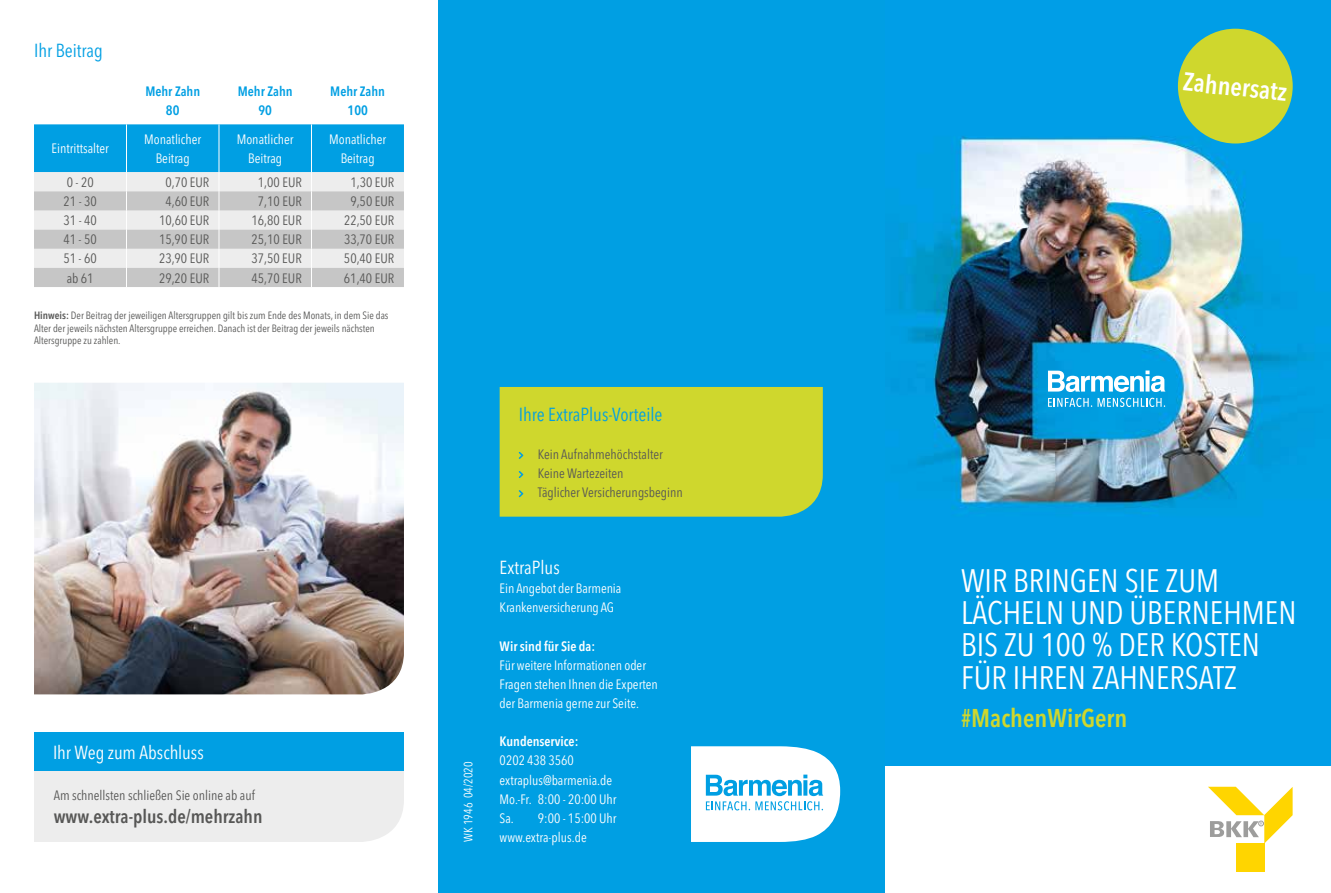
<style>
.page{position:relative;width:1331px;height:893px;background:#fff}
.page>*{position:absolute;margin:0;border:0;box-sizing:border-box;transform-origin:0 0}
.t1{font:condensed 32.25px/32.2px "Avenir Next LT Pro";color:#fff}
.t2{font:600 condensed 25.5px "Avenir Next LT Pro";color:#cfd72d}
.t3{font:600 condensed 25.5px "Avenir Next LT Pro";color:#fff}
.t4{font:condensed 18.75px "Avenir Next LT Pro";color:#009fe3}
.t5{font:condensed 18.75px "Avenir Next LT Pro";color:#fff}
.t6{font:600 condensed 18.75px "Avenir Next LT Pro";color:#575756}
.t7{font:condensed 13.5px/19.2px "Avenir Next LT Pro";color:#fff;text-align:center}
.t8{font:condensed 13.5px/19.2px "Avenir Next LT Pro";color:#575756}
.t9{font:600 condensed 13.5px/19.2px "Avenir Next LT Pro";color:#009fe3;text-align:center}
.t10{font:600 condensed 13.5px "Avenir Next LT Pro";color:#fff}
.t11{font:condensed 12px "Avenir Next LT Pro";color:#fff}
.t12{font:condensed 10.5px/12.8px "Avenir Next LT Pro";color:#575756}
.s1{font-weight:600}
</style>
<div class="page">
<img style="left:884px;top:0;width:447px;height:765px">
<div style="left:438px;top:0;width:446px;height:893px;background:#009fe3"></div>
<img style="left:34px;top:383px;width:370px;height:311px">
<div style="left:34px;top:771px;width:370px;height:71px;background:#ededed"></div>
<div style="left:34px;top:733px;width:370px;height:38px;background:#009fe3"></div>
<div style="left:1178px;top:29px;width:115px;height:115px;background:#cfd72d;border-radius:50%"></div>
<div style="left:1236px;top:843px;width:28px;height:28px;background:#ffd500"></div>
<svg style="left:1208px;top:787px;width:85px;height:56px"></svg>
<svg style="left:1048px;top:370px;width:117px;height:22px"></svg>
<svg style="left:1048px;top:398px;width:117px;height:9px"></svg>
<div style="left:500px;top:387px;width:323px;height:130px;background:#cfd72d"></div>
<svg style="left:34px;top:124px;width:370px;height:163px;background:#9ac8dc"></svg>
<svg style="left:691px;top:746px;width:149px;height:96px;background:#d2eef9"></svg>
<h3 class="t4" style="left:34px;top:40px;width:70px">Ihr Beitrag</h3>
<p class="t9" style="left:145px;top:81px;width:56px">Mehr Zahn<br>80</p>
<p class="t9" style="left:238px;top:81px;width:56px">Mehr Zahn<br>90</p>
<p class="t9" style="left:330px;top:81px;width:56px">Mehr Zahn<br>100</p>
<p class="t7" style="left:52px;top:139px;width:59px">Eintrittsalter</p>
<p class="t7" style="left:144px;top:129px;width:58px">Monatlicher<br>Beitrag</p>
<p class="t7" style="left:237px;top:129px;width:58px">Monatlicher<br>Beitrag</p>
<p class="t7" style="left:329px;top:129px;width:58px">Monatlicher<br>Beitrag</p>
<p class="t8" style="left:67px;top:173px;width:29px">0 - 20</p>
<p class="t8" style="left:165px;top:173px;width:45px">0,70 EUR</p>
<p class="t8" style="left:258px;top:173px;width:45px">1,00 EUR</p>
<p class="t8" style="left:350px;top:173px;width:45px">1,30 EUR</p>
<p class="t8" style="left:63px;top:192px;width:35px">21 - 30</p>
<p class="t8" style="left:165px;top:192px;width:45px">4,60 EUR</p>
<p class="t8" style="left:258px;top:192px;width:45px">7,10 EUR</p>
<p class="t8" style="left:350px;top:192px;width:45px">9,50 EUR</p>
<p class="t8" style="left:63px;top:211px;width:35px">31 - 40</p>
<p class="t8" style="left:159px;top:211px;width:52px">10,60 EUR</p>
<p class="t8" style="left:252px;top:211px;width:52px">16,80 EUR</p>
<p class="t8" style="left:344px;top:211px;width:52px">22,50 EUR</p>
<p class="t8" style="left:63px;top:230px;width:35px">41 - 50</p>
<p class="t8" style="left:159px;top:230px;width:52px">15,90 EUR</p>
<p class="t8" style="left:252px;top:230px;width:52px">25,10 EUR</p>
<p class="t8" style="left:344px;top:230px;width:52px">33,70 EUR</p>
<p class="t8" style="left:63px;top:249px;width:35px">51 - 60</p>
<p class="t8" style="left:159px;top:249px;width:52px">23,90 EUR</p>
<p class="t8" style="left:251px;top:249px;width:52px">37,50 EUR</p>
<p class="t8" style="left:344px;top:249px;width:52px">50,40 EUR</p>
<p class="t8" style="left:67px;top:268px;width:28px">ab 61</p>
<p class="t8" style="left:159px;top:268px;width:52px">29,20 EUR</p>
<p class="t8" style="left:251px;top:268px;width:52px">45,70 EUR</p>
<p class="t8" style="left:344px;top:268px;width:52px">61,40 EUR</p>
<p class="t12" style="left:34px;top:309px;width:356px"><span class="s1">Hinweis:</span> Der Beitrag der jeweiligen Altersgruppen gilt bis zum Ende des Monats, in dem Sie das<br>Alter der jeweils nächsten Altersgruppe erreichen. Danach ist der Beitrag der jeweils nächsten<br>Altersgruppe zu zahlen.</p>
<h3 class="t5" style="left:53px;top:741px;width:152px">Ihr Weg zum Abschluss</h3>
<p class="t8" style="left:54px;top:786px;width:203px">Am schnellsten schließen Sie online ab auf</p>
<h3 class="t6" style="left:54px;top:805px;width:210px">www.extra-plus.de/mehrzahn</h3>
<p class="t11" style="left:461px;top:842px;width:82px;rotate:-90deg">WK 1946 04/2020</p>
<h3 class="t4" style="left:519px;top:403px;width:145px">Ihre ExtraPlus-Vorteile</h3>
<p class="t8" style="left:538px;top:445px;width:146px">Kein Aufnahmehöchstalter<br>Keine Wartezeiten<br>Täglicher Versicherungsbeginn</p>
<h3 class="t5" style="left:500px;top:556px;width:62px">ExtraPlus</h3>
<p class="t7" style="left:500px;top:579px;width:123px;text-align:left">Ein Angebot der Barmenia<br>Krankenversicherung AG</p>
<p class="t10" style="left:500px;top:638px;width:97px">Wir sind für Sie da:</p>
<p class="t7" style="left:500px;top:655px;width:160px;text-align:left">Für weitere Informationen oder<br>Fragen stehen Ihnen die Experten der Barmenia gerne zur Seite.</p>
<p class="t10" style="left:500px;top:733px;width:80px">Kundenservice:</p>
<p class="t7" style="left:500px;top:751px;width:118px;text-align:left">0202 438 3560 extraplus@barmenia.de<br>Mo.-Fr. 8:00 - 20:00 Uhr<br>Sa. 9:00 - 15:00 Uhr www.extra-plus.de</p>
<h2 class="t3" style="left:1185px;top:66px;width:105px;rotate:6deg">Zahnersatz</h2>
<h1 class="t1" style="left:961px;top:564px;width:337px">WIR BRINGEN SIE ZUM<br>LÄCHELN UND ÜBERNEHMEN<br>BIS ZU 100 % DER KOSTEN<br>FÜR IHREN ZAHNERSATZ</h1>
<h2 class="t2" style="left:961px;top:703px;width:168px">#MachenWirGern</h2>
</div>
